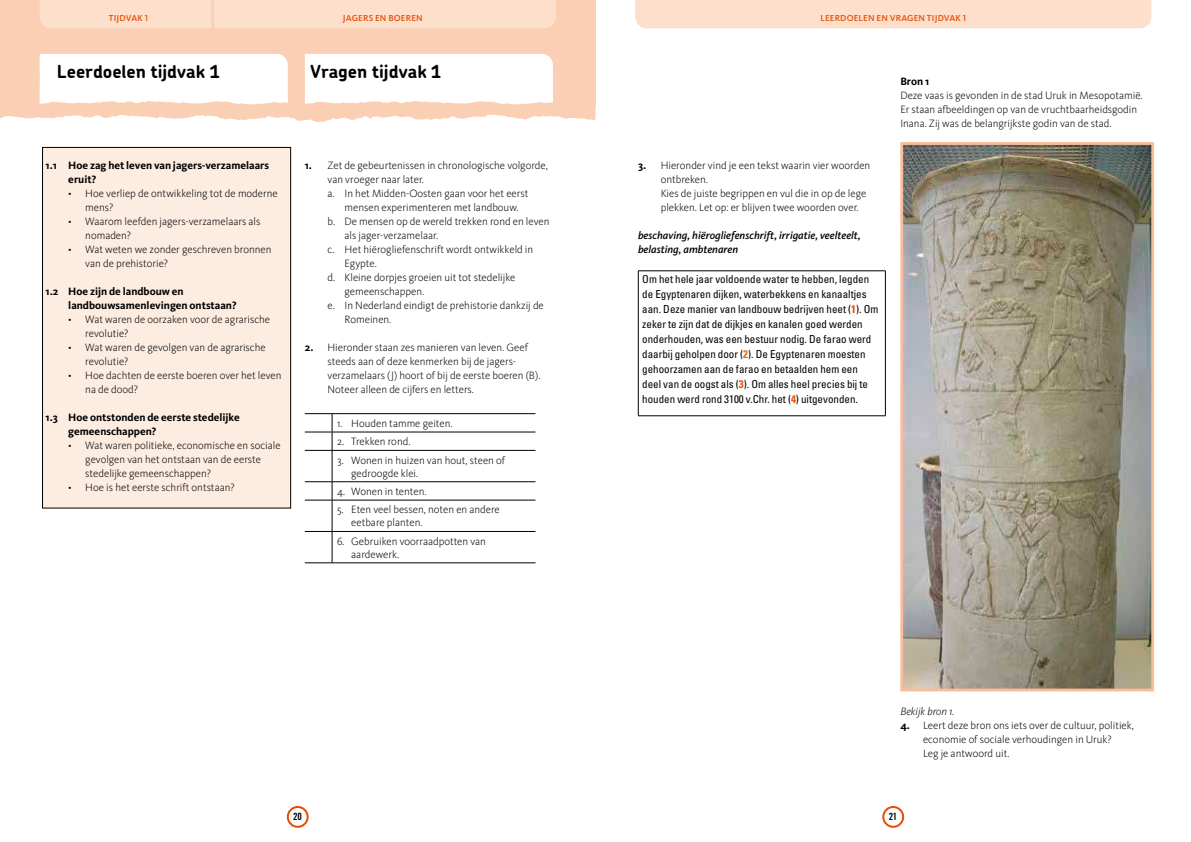
<style>
.page{position:relative;width:1191px;height:842px;background:#fff}
.page>*{position:absolute;margin:0;border:0;box-sizing:border-box;transform-origin:0 0}
.t1{font:700 18px "Chevin";color:#000}
.t2{font:300 11px/14px "Kievit OT";color:#000}
.t3{font:condensed 11px/15px "Univers LT Std";color:#000}
.t4{font:700 11px/14px "Kievit OT";color:#000}
.t5{font:italic 500 11px/14px "Kievit OT";color:#000}
.t6{font:italic 300 11px "Kievit OT";color:#000}
.t7{font:10px "Trade Gothic LT Std Bd Cn 20";color:#000}
.t8{font:500 9px "Kievit OT";letter-spacing:.02em;color:#e84c04}
.s1{font-weight:700}
.s2{font-weight:700;color:#e84c04}
.s3{font-weight:700;color:#eb6400}
</style>
<div class="page">
<div style="left:0;top:0;width:595px;height:107px;background:#fbcfb4"></div>
<hr style="left:638px;top:271px;width:247px;height:1px;background:#000">
<hr style="left:638px;top:271px;width:1px;height:144px;background:#000">
<hr style="left:885px;top:271px;width:1px;height:144px;background:#000">
<hr style="left:638px;top:415px;width:247px;height:1px;background:#000">
<div style="left:43px;top:147px;width:248px;height:361px;background:#fdece0"></div>
<div style="left:42px;top:147px;width:249px;height:361px;border:1px solid #000"></div>
<hr style="left:332px;top:413px;width:203px;height:1px;background:#000">
<hr style="left:332px;top:432px;width:203px;height:1px;background:#000">
<svg style="left:305px;top:413px;width:28px;height:38px"></svg>
<hr style="left:332px;top:450px;width:203px;height:1px;background:#000">
<hr style="left:332px;top:451px;width:1px;height:30px;background:#000">
<hr style="left:332px;top:481px;width:203px;height:1px;background:#000">
<svg style="left:305px;top:481px;width:28px;height:20px"></svg>
<hr style="left:332px;top:500px;width:203px;height:1px;background:#000">
<hr style="left:332px;top:500px;width:1px;height:31px;background:#000">
<svg style="left:305px;top:531px;width:27px;height:1px"></svg>
<hr style="left:332px;top:531px;width:203px;height:1px;background:#000">
<hr style="left:332px;top:532px;width:1px;height:31px;background:#000">
<svg style="left:305px;top:563px;width:27px;height:1px"></svg>
<hr style="left:332px;top:563px;width:203px;height:1px;background:#000">
<svg style="left:900px;top:142px;width:255px;height:550px;background:#9a9484"></svg>
<svg style="left:0;top:54px;width:595px;height:69px"></svg>
<div style="left:287px;top:806px;width:22px;height:22px;border:2px solid #e84c04;border-radius:50%"></div>
<div style="left:882px;top:806px;width:22px;height:22px;border:2px solid #e84c04;border-radius:50%"></div>
<div style="left:635px;top:0;width:516px;height:28px;background:#fce0cc"></div>
<div style="left:40px;top:0;width:516px;height:28px;background:#fce0cc"></div>
<hr style="left:211px;top:0;width:3px;height:34px;background:#fbcfb4">
<p class="t8" style="left:109px;top:13px;width:41px">Tijdvak 1</p>
<p class="t8" style="left:343px;top:13px;width:7px">JAGERS</p>
<p class="t8" style="left:375px;top:13px;width:20px">EN BOEREN</p>
<p class="t8" style="left:820px;top:13px;width:6px">LEER</p>
<p class="t8" style="left:840px;top:13px;width:13px">DOELEN</p>
<p class="t8" style="left:876px;top:13px;width:21px">EN VRAGEN</p>
<p class="t8" style="left:927px;top:13px;width:24px">TIJ DVAK</p>
<p class="t8" style="left:963px;top:13px;width:5px">1</p>
<h1 class="t1" style="left:57px;top:60px;width:165px">Leerdoelen tijdvak 1</h1>
<h1 class="t1" style="left:310px;top:60px;width:132px">Vragen tijdvak 1</h1>
<p class="t4" style="left:68px;top:158px;width:202px;text-indent:-23px">1.1 Hoe zag het leven van jagers-verzamelaars eruit?</p>
<p class="t2" style="left:85px;top:186px;width:194px;text-indent:-17px">• Hoe verliep de ontwikkeling tot de moderne mens?</p>
<p class="t2" style="left:85px;top:214px;width:177px;text-indent:-17px">• Waarom leefden jagers-verzamelaars als nomaden?</p>
<p class="t2" style="left:85px;top:242px;width:188px;text-indent:-17px">• Wat weten we zonder geschreven bronnen van de prehistorie?</p>
<p class="t4" style="left:68px;top:284px;width:170px;text-indent:-23px">1.2 Hoe zijn de landbouw en landbouwsamenlevingen ontstaan?</p>
<p class="t2" style="left:85px;top:312px;width:186px;text-indent:-17px">• Wat waren de oorzaken voor de agrarische revolutie?</p>
<p class="t2" style="left:85px;top:340px;width:182px;text-indent:-17px">• Wat waren de gevolgen van de agrarische revolutie?</p>
<p class="t2" style="left:85px;top:368px;width:198px;text-indent:-17px">• Hoe dachten de eerste boeren over het leven na de dood?</p>
<p class="t4" style="left:68px;top:410px;width:173px;text-indent:-23px">1.3 Hoe ontstonden de eerste stedelijke gemeenschappen?</p>
<p class="t2" style="left:85px;top:438px;width:197px;text-indent:-17px">• Wat waren politieke, economische en sociale gevolgen van het ontstaan van de eerste stedelijke gemeenschappen?</p>
<p class="t2" style="left:68px;top:480px;width:168px">• Hoe is het eerste schrift ontstaan?</p>
<p class="t2" style="left:305px;top:158px;width:245px"><span class="s1">1.</span> Zet de gebeurtenissen in chronologische volgorde,</p>
<p class="t2" style="left:327px;top:172px;width:98px">van vroeger naar later.</p>
<p class="t2" style="left:327px;top:186px;width:202px">a. In het Midden-Oosten gaan voor het eerst</p>
<p class="t2" style="left:344px;top:200px;width:175px">mensen experimenteren met landbouw.</p>
<p class="t2" style="left:327px;top:214px;width:223px">b. De mensen op de wereld trekken rond en leven</p>
<p class="t2" style="left:344px;top:228px;width:95px">als jager-verzamelaar.</p>
<p class="t2" style="left:327px;top:242px;width:207px">c. Het hiërogliefenschrift wordt ontwikkeld in</p>
<p class="t2" style="left:344px;top:256px;width:34px">Egypte.</p>
<p class="t2" style="left:327px;top:270px;width:189px">d. Kleine dorpjes groeien uit tot stedelijke</p>
<p class="t2" style="left:344px;top:284px;width:81px">gemeenschappen.</p>
<p class="t2" style="left:327px;top:298px;width:218px">e. In Nederland eindigt de prehistorie dankzij de</p>
<p class="t2" style="left:344px;top:312px;width:48px">Romeinen.</p>
<p class="t2" style="left:327px;top:340px;width:214px;text-indent:-23px"><span class="s1">2.</span> Hieronder staan zes manieren van leven. Geef steeds aan of deze kenmerken bij de jagers&shy;verzamelaars (J) hoort of bij de eerste boeren (B).<br>Noteer alleen de cijfers en letters.</p>
<p class="t2" style="left:337px;top:416px;width:117px">1. Houden tamme geiten.</p>
<p class="t2" style="left:337px;top:435px;width:75px">2. Trekken rond.</p>
<p class="t2" style="left:351px;top:453px;width:155px;line-height:13px;text-indent:-14px">3. Wonen in huizen van hout, steen of gedroogde klei.</p>
<p class="t2" style="left:337px;top:484px;width:91px">4. Wonen in tenten.</p>
<p class="t2" style="left:351px;top:503px;width:150px;line-height:13px;text-indent:-14px">5. Eten veel bessen, noten en andere eetbare planten.</p>
<p class="t2" style="left:351px;top:534px;width:136px;line-height:13px;text-indent:-14px">6. Gebruiken voorraadpotten van aardewerk.</p>
<p class="t2" style="left:660px;top:158px;width:211px;text-indent:-23px"><span class="s1">3.</span> Hieronder vind je een tekst waarin vier woorden ontbreken.<br>Kies de juiste begrippen en vul die in op de lege plekken. Let op: er blijven twee woorden over.</p>
<p class="t5" style="left:638px;top:228px;width:224px">beschaving, hiërogliefenschrift, irrigatie, veelteelt, belasting, ambtenaren</p>
<p class="t3" style="left:642px;top:271px;width:237px">Om het hele jaar voldoende water te hebben, legden de Egyptenaren dijken, waterbekkens en kanaaltjes aan. Deze manier van landbouw bedrijven heet (<span class="s2">1</span>). Om zeker te zijn dat de dijkjes en kanalen goed werden onderhouden, was een bestuur nodig. De farao werd daarbij geholpen door (<span class="s3">2</span>). De Egyptenaren moesten gehoorzamen aan de farao en betaalden hem een deel van de oogst als (<span class="s2">3</span>). Om alles heel precies bij te houden werd rond 3100 v.Chr. het (<span class="s2">4</span>) uitgevonden.</p>
<p class="t4" style="left:900px;top:74px;width:30px">Bron 1</p>
<p class="t2" style="left:900px;top:88px;width:244px">Deze vaas is gevonden in de stad Uruk in Mesopotamië.<br>Er staan afbeeldingen op van de vruchtbaarheidsgodin<br>Inana. Zij was de belangrijkste godin van de stad.</p>
<p class="t6" style="left:900px;top:704px;width:56px">Bekijk bron 1.</p>
<p class="t2" style="left:923px;top:718px;width:212px;text-indent:-23px"><span class="s1">4.</span> Leert deze bron ons iets over de cultuur, politiek, economie of sociale verhoudingen in Uruk?<br>Leg je antwoord uit.</p>
<p class="t7" style="left:293px;top:810px;width:10px">20</p>
<p class="t7" style="left:888px;top:810px;width:10px">21</p>
</div>
